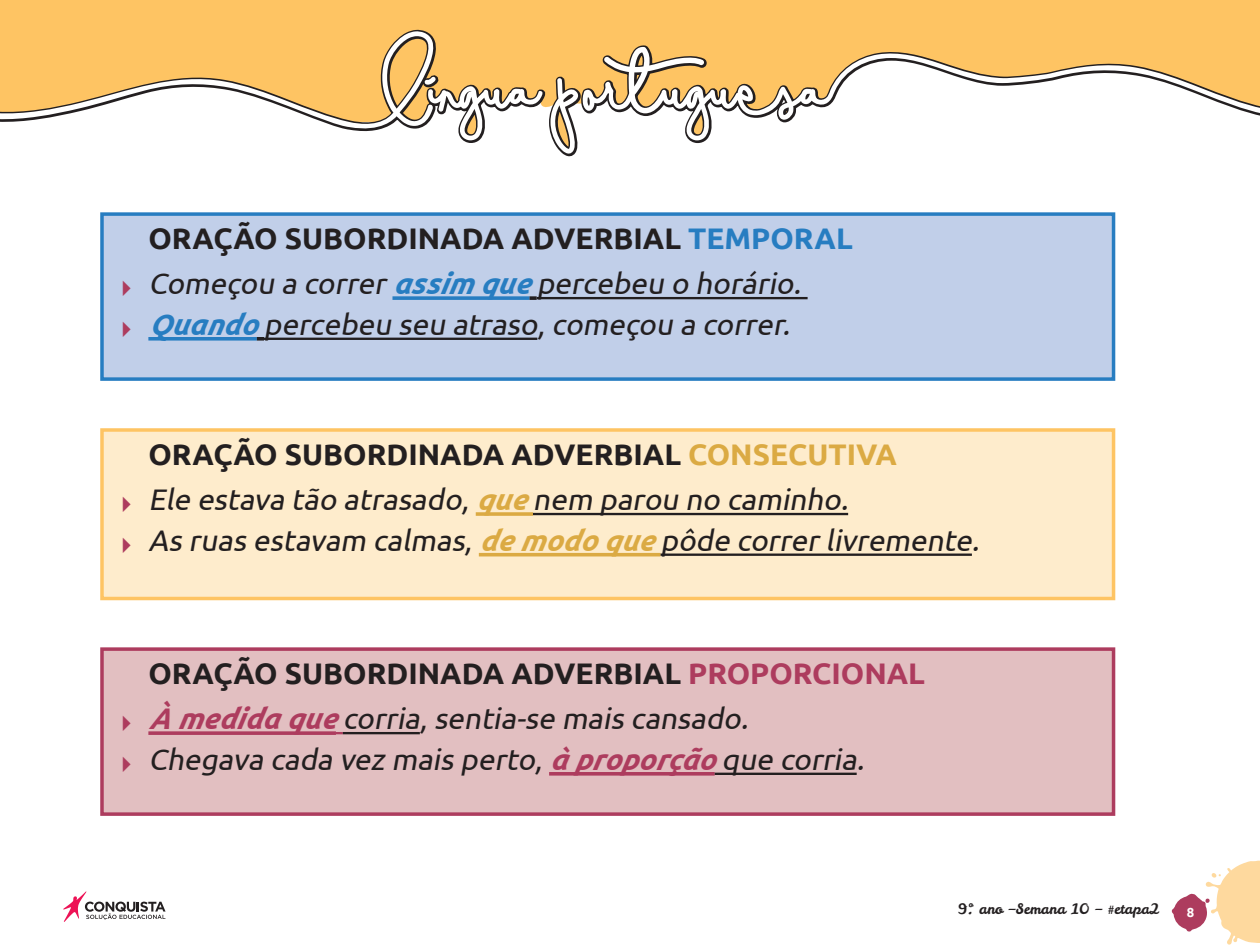
<style>
.page{position:relative;width:1260px;height:945px;background:#fff}
.page>*{position:absolute;margin:0;border:0;box-sizing:border-box;transform-origin:0 0}
.t1{font:italic 29.75px "Ubuntu";color:#231f20}
._01_Texto_Geral{font:700 29.75px "Ubuntu";color:#231f20}
.t2{font:14.35px "Leckerli One";color:#231f20}
.t3{font:700 13.12px "Ubuntu";color:#fff}
.s1{color:#277dc1}
.s2{font-weight:700;color:#277dc1}
.s3{color:#dbaa43}
.s4{font-weight:700;color:#dbaa43}
.s5{color:#ad3c5e}
.s6{font-weight:700;color:#ad3c5e}
</style>
<div class="page">
<svg style="left:1172px;top:861px;width:88px;height:84px"></svg>
<svg style="left:63px;top:891px;width:103px;height:31px"></svg>
<svg style="left:0;top:0;width:1260px;height:157px;background:#fdc970"></svg>
<svg style="left:0;top:31px;width:1260px;height:123px"></svg>
<div style="left:102px;top:214px;width:1012px;height:165px;background:#c1cfe9"></div>
<svg style="left:392px;top:296px;width:138px;height:4px"></svg>
<svg style="left:530px;top:296px;width:7px;height:4px"></svg>
<hr style="left:537px;top:297px;width:271px;height:2px;background:#231f20">
<svg style="left:148px;top:337px;width:109px;height:4px"></svg>
<svg style="left:257px;top:337px;width:7px;height:4px"></svg>
<hr style="left:264px;top:338px;width:273px;height:2px;background:#231f20">
<div style="left:100px;top:212px;width:1015px;height:169px;border:4px solid #277dc1"></div>
<div style="left:102px;top:430px;width:1012px;height:169px;background:#feeccc"></div>
<svg style="left:476px;top:512px;width:57px;height:4px"></svg>
<hr style="left:533px;top:513px;width:315px;height:2px;background:#231f20">
<hr style="left:479px;top:553px;width:182px;height:3px;background:#dbaa43">
<hr style="left:661px;top:554px;width:311px;height:2px;background:#231f20">
<div style="left:100px;top:428px;width:1015px;height:172px;border:4px solid #fec463"></div>
<div style="left:102px;top:649px;width:1012px;height:165px;background:#e2bfc1"></div>
<svg style="left:148px;top:731px;width:188px;height:4px"></svg>
<svg style="left:336px;top:732px;width:7px;height:2px"></svg>
<hr style="left:343px;top:732px;width:77px;height:2px;background:#231f20">
<svg style="left:549px;top:772px;width:166px;height:4px"></svg>
<hr style="left:715px;top:773px;width:142px;height:2px;background:#231f20">
<div style="left:100px;top:647px;width:1015px;height:169px;border:4px solid #ad3c5e"></div>
<p class="_01_Texto_Geral" style="left:148px;top:220px;width:706px">ORAÇÃO SUBORDINADA ADVERBIAL <span class="s1">TEMPORAL</span></p>
<p class="t1" style="left:148px;top:266px;width:660px">Começou a correr <span class="s2">assim que</span> percebeu o horário.</p>
<p class="t1" style="left:148px;top:307px;width:649px"><span class="s2">Quando</span> percebeu seu atraso,começou a correr.</p>
<p class="_01_Texto_Geral" style="left:148px;top:436px;width:750px">ORAÇÃO SUBORDINADA ADVERBIAL <span class="s3">CONSECUTIVA</span></p>
<p class="t1" style="left:148px;top:482px;width:707px">Ele estava tão atrasado,<span class="s4">que</span> nem parou no caminho.</p>
<p class="t1" style="left:148px;top:522px;width:838px">As ruas estavam calmas,<span class="s4">de modo que</span> pôde correr livremente.</p>
<p class="_01_Texto_Geral" style="left:148px;top:655px;width:778px">ORAÇÃO SUBORDINADA ADVERBIAL <span class="s5">PROPORCIONAL</span></p>
<p class="t1" style="left:148px;top:701px;width:607px"><span class="s6">À medida que</span> corria,sentia-se mais cansado.</p>
<p class="t1" style="left:148px;top:742px;width:723px">Chegava cada vez mais perto,<span class="s6">à proporção</span> que corria.</p>
<p class="t2" style="left:958px;top:899px;width:203px">9º. ano –Semana 10 – #etapa2</p>
<p class="t3" style="left:1187px;top:905px;width:9px">8</p>
</div>
